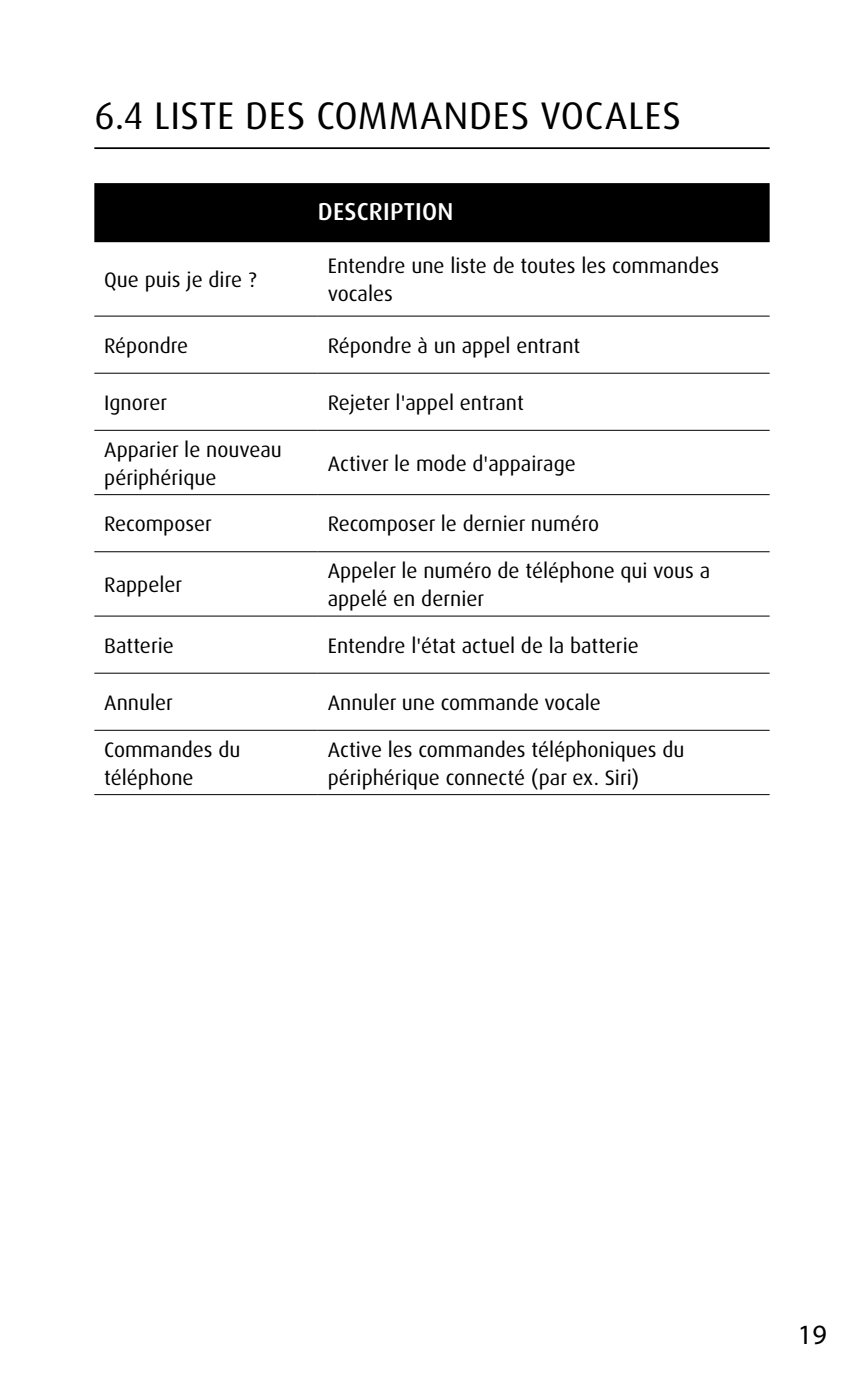
<style>
.page{position:relative;width:864px;height:1389px;background:#fff}
.page>*{position:absolute;margin:0;border:0;box-sizing:border-box;transform-origin:0 0}
.t1{font:38.5px "Dax Pro";letter-spacing:.015em;color:#000}
.t2{font:28px "Myriad Pro";color:#000}
.t3{font:500 24.5px "Dax Pro";letter-spacing:.01em;color:#fff}
.t4{font:21px/28px "Dax Pro";color:#000}
</style>
<div class="page">
<hr style="left:94px;top:147px;width:675px;height:2px;background:#000">
<div style="left:94px;top:183px;width:675px;height:59px;background:#000"></div>
<hr style="left:94px;top:316px;width:223px;height:1px;background:#000">
<hr style="left:317px;top:316px;width:452px;height:1px;background:#000">
<hr style="left:94px;top:373px;width:223px;height:1px;background:#000">
<hr style="left:317px;top:373px;width:452px;height:1px;background:#000">
<hr style="left:94px;top:430px;width:223px;height:1px;background:#000">
<hr style="left:317px;top:430px;width:452px;height:1px;background:#000">
<hr style="left:94px;top:494px;width:223px;height:1px;background:#000">
<hr style="left:317px;top:494px;width:452px;height:1px;background:#000">
<hr style="left:94px;top:551px;width:223px;height:1px;background:#000">
<hr style="left:317px;top:551px;width:452px;height:1px;background:#000">
<hr style="left:94px;top:615px;width:223px;height:2px;background:#000">
<hr style="left:317px;top:615px;width:452px;height:2px;background:#000">
<hr style="left:94px;top:673px;width:223px;height:1px;background:#000">
<hr style="left:317px;top:673px;width:452px;height:1px;background:#000">
<hr style="left:94px;top:730px;width:223px;height:1px;background:#000">
<hr style="left:317px;top:730px;width:452px;height:1px;background:#000">
<hr style="left:94px;top:794px;width:223px;height:1px;background:#000">
<hr style="left:317px;top:794px;width:452px;height:1px;background:#000">
<h1 class="t1" style="left:94px;top:91px;width:588px">6.4 LISTE DES COMMANDES VOCALES</h1>
<p class="t4" style="left:104px;top:266px;width:154px">Que puis je dire ?</p>
<p class="t3" style="left:318px;top:195px;width:137px">DESCRIPTION</p>
<p class="t4" style="left:327px;top:252px;width:393px">Entendre une liste de toutes les commandes vocales</p>
<p class="t4" style="left:104px;top:332px;width:85px">Répondre</p>
<p class="t4" style="left:327px;top:332px;width:254px">Répondre à un appel entrant</p>
<p class="t4" style="left:104px;top:389px;width:64px">Ignorer</p>
<p class="t4" style="left:327px;top:389px;width:197px">Rejeter l'appel entrant</p>
<p class="t4" style="left:104px;top:436px;width:179px">Apparier le nouveau périphérique</p>
<p class="t4" style="left:327px;top:450px;width:249px">Activer le mode d'appairage</p>
<p class="t4" style="left:104px;top:510px;width:109px">Recomposer</p>
<p class="t4" style="left:327px;top:510px;width:273px">Recomposer le dernier numéro</p>
<p class="t4" style="left:104px;top:571px;width:79px">Rappeler</p>
<p class="t4" style="left:327px;top:557px;width:384px">Appeler le numéro de téléphone qui vous a appelé en dernier</p>
<p class="t4" style="left:104px;top:632px;width:71px">Batterie</p>
<p class="t4" style="left:327px;top:632px;width:312px">Entendre l'état actuel de la batterie</p>
<p class="t4" style="left:104px;top:689px;width:70px">Annuler</p>
<p class="t4" style="left:327px;top:689px;width:274px">Annuler une commande vocale</p>
<p class="t4" style="left:104px;top:735px;width:138px">Commandes du téléphone</p>
<p class="t4" style="left:327px;top:735px;width:358px">Active les commandes téléphoniques du périphérique connecté (par ex. Siri)</p>
<h2 class="t2" style="left:797px;top:1317px;width:30px">19</h2>
</div>
